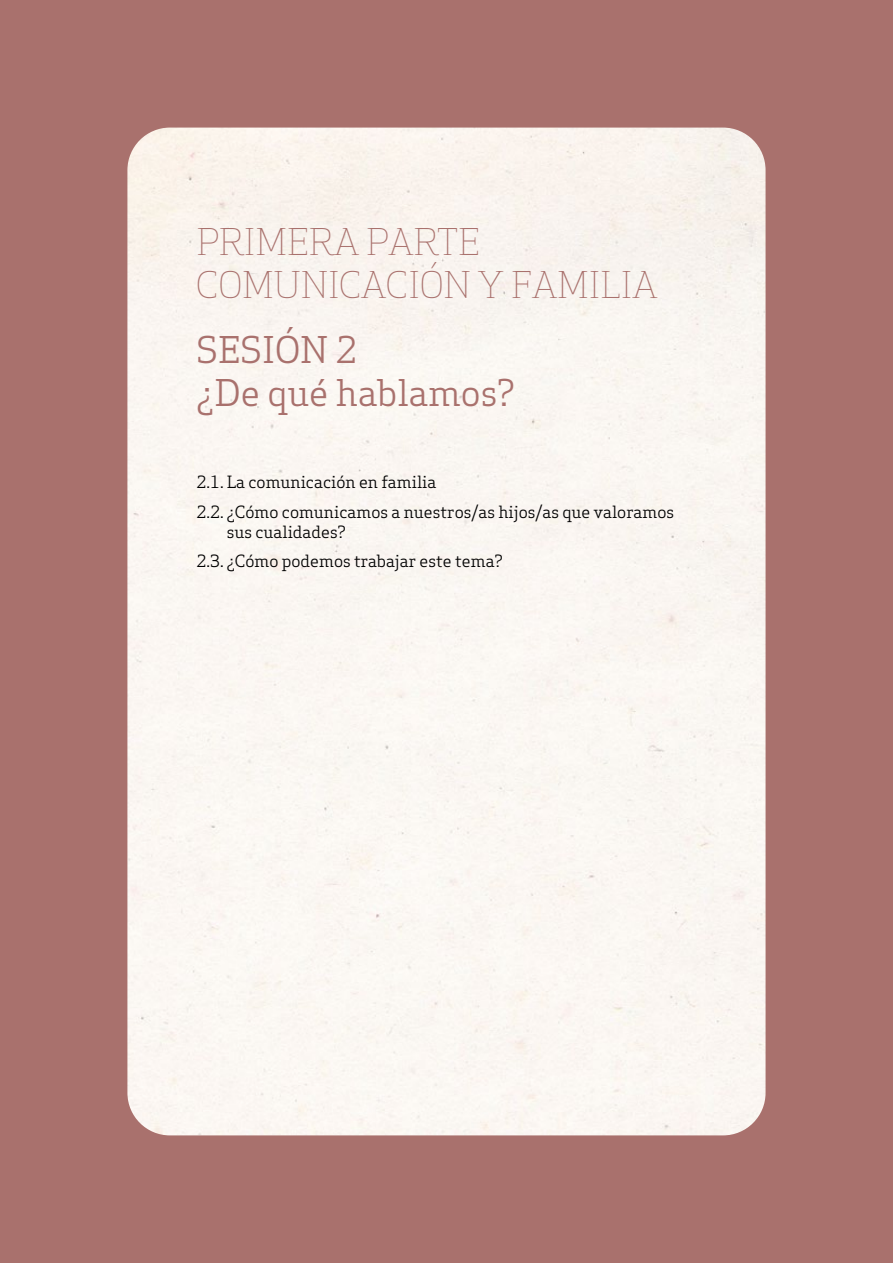
<style>
.page{position:relative;width:893px;height:1263px;background:#a9716d}
.page>*{position:absolute;margin:0;border:0;box-sizing:border-box;transform-origin:0 0}
.t1{font:300 36px/43.2px "Apex Serif";color:#a9716d}
.t2{font:36px/43.2px "Apex Serif";color:#a9716d}
.t3{font:16.5px/29.5px "Apex Serif";color:#000}
</style>
<div class="page">
<div style="left:127px;top:128px;width:638px;height:1007px;background:#faf6f2"></div>
<h1 class="t1" style="left:197px;top:220px;width:462px">PRIMERA PARTE<br>COMUNICACIÓN Y FAMILIA</h1>
<h1 class="t2" style="left:197px;top:328px;width:320px">SESIÓN 2<br>¿De qué hablamos?</h1>
<p class="t3" style="left:197px;top:467px;width:479px">2.1. La comunicación en familia<br>2.2. ¿Cómo comunicamos a nuestros/as hijos/as que valoramos</p>
<p class="t3" style="left:197px;top:517px;width:308px;text-indent:30px">sus cualidades?<br>2.3. ¿Cómo podemos trabajar este tema?</p>
</div>
